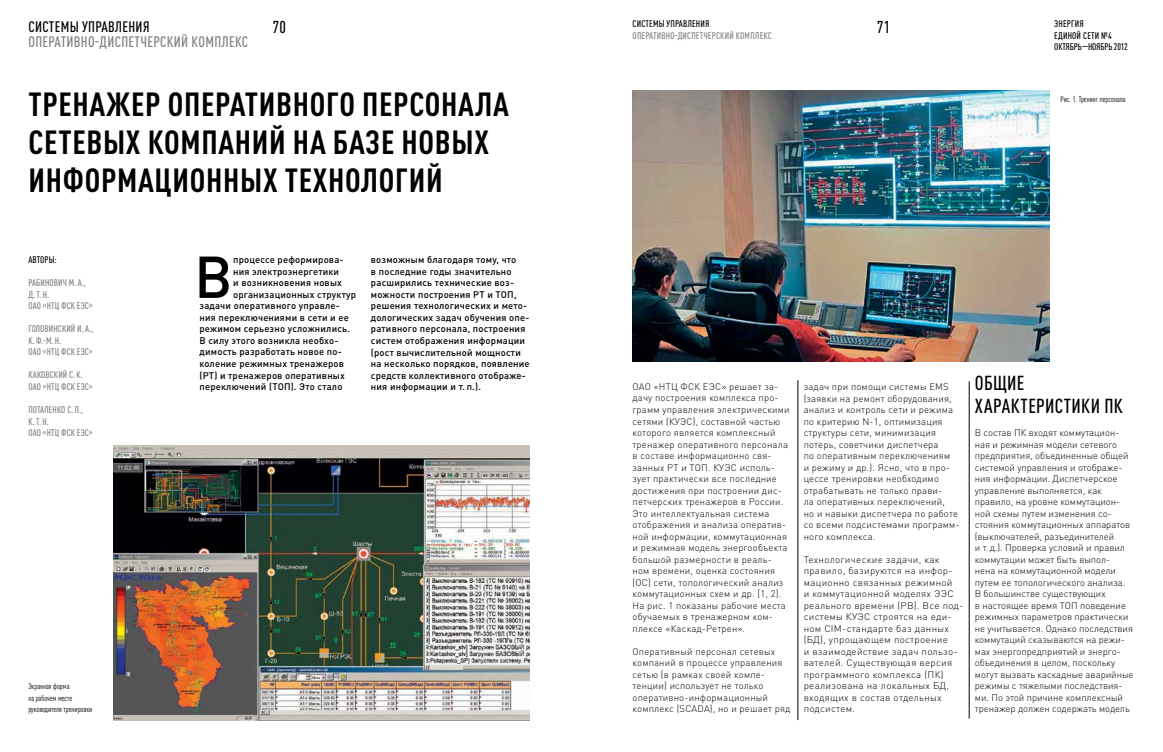
<style>
.page{position:relative;width:1163px;height:752px;background:#fff}
.page>*{position:absolute;margin:0;border:0;box-sizing:border-box;transform-origin:0 0}
.t1{font:500 58px "DIN Pro";color:#000}
.t2{font:700 condensed 33px/38px "DIN Pro";letter-spacing:.02em;color:#000}
.t3{font:500 condensed 20px/23px "DIN Pro";letter-spacing:.015em;color:#000}
.t4{font:500 condensed 17px "DIN Pro";color:#000}
.t5{font:500 condensed 15px "DIN Pro";letter-spacing:.02em;color:#808285}
.t6{font:500 condensed 15px "DIN Pro";letter-spacing:.02em;color:#000}
.t7{font:300 9.5px/11.5px "DIN Pro";letter-spacing:.02em;color:#000}
.t8{font:300 9.5px/11.5px "DIN Pro";color:#000}
.t9{font:500 9.5px/11.5px "DIN Pro";letter-spacing:.02em;color:#000}
.t10{font:500 condensed 9.5px/11.5px "DIN Pro";letter-spacing:.01em;color:#808285}
.t11{font:500 condensed 9.5px/11.5px "DIN Pro";letter-spacing:.02em;color:#000}
.t12{font:condensed 8px/11.5px "DIN Pro";color:#000}
</style>
<div class="page">
<hr style="left:797px;top:380px;width:1px;height:339px;background:#000">
<hr style="left:968px;top:381px;width:1px;height:337px;background:#000">
<img style="left:632px;top:91px;width:416px;height:270px">
<img style="left:114px;top:445px;width:416px;height:274px">
<h3 class="t6" style="left:28px;top:15px;width:123px">СИСТЕМЫ УПРАВЛЕНИЯ</h3>
<h3 class="t5" style="left:28px;top:30px;width:221px">ОПЕРАТИВНО-ДИСПЕТЧЕРСКИЙ КОМПЛЕКС</h3>
<h3 class="t4" style="left:273px;top:14px;width:15px">70</h3>
<h3 class="t4" style="left:876px;top:14px;width:15px">71</h3>
<p class="t11" style="left:1054px;top:17px;width:75px">ЭНЕРГИЯ<br>ЕДИНОЙ СЕТИ №4<br>ОКТЯБРЬ—НОЯБРЬ 2012</p>
<p class="t11" style="left:632px;top:17px;width:78px">СИСТЕМЫ УПРАВЛЕНИЯ</p>
<p class="t10" style="left:632px;top:29px;width:141px">ОПЕРАТИВНО-ДИСПЕТЧЕРСКИЙ КОМПЛЕКС</p>
<h2 class="t2" style="left:29px;top:82px;width:482px">ТРЕНАЖЕР ОПЕРАТИВНОГО ПЕРСОНАЛА<br>СЕТЕВЫХ КОМПАНИЙ НА БАЗЕ НОВЫХ<br>ИНФОРМАЦИОННЫХ ТЕХНОЛОГИЙ</h2>
<p class="t11" style="left:28px;top:253px;width:30px">АВТОРЫ:</p>
<p class="t10" style="left:28px;top:276px;width:66px">РАБИНОВИЧ М. А.,<br>Д.Т. Н.<br>ОАО «НТЦ ФСК ЕЭС»</p>
<p class="t10" style="left:28px;top:322px;width:66px">ГОЛОВИНСКИЙ И. А.,<br>К.Ф.‑М. Н.<br>ОАО «НТЦ ФСК ЕЭС»</p>
<p class="t10" style="left:28px;top:368px;width:66px">КАКОВСКИЙ С. К.<br>ОАО «НТЦ ФСК ЕЭС»</p>
<p class="t10" style="left:28px;top:403px;width:66px">ПОТАПЕНКО С. П.,<br>К.Т. Н.<br>ОАО «НТЦ ФСК ЕЭС»</p>
<p class="t12" style="left:28px;top:679px;width:65px">Экранная форма<br>на рабочем месте руководителя тренировки</p>
<h1 class="t1" style="left:194px;top:230px;width:40px">В</h1>
<p class="t9" style="left:233px;top:253px;width:112px">процессе реформирова-</p>
<p class="t9" style="left:233px;top:264px;width:107px">ния электроэнергетики</p>
<p class="t9" style="left:233px;top:276px;width:110px">и возникновения новых</p>
<p class="t9" style="left:233px;top:287px;width:125px">организационных структур</p>
<p class="t9" style="left:199px;top:299px;width:142px">задачи оперативного управле-</p>
<p class="t9" style="left:199px;top:310px;width:151px">ния переключениями в сети и ее</p>
<p class="t9" style="left:199px;top:322px;width:152px">режимом серьезно усложнились.</p>
<p class="t9" style="left:199px;top:333px;width:140px">В силу этого возникла необхо-</p>
<p class="t9" style="left:199px;top:345px;width:144px">димость разработать новое по-</p>
<p class="t9" style="left:199px;top:356px;width:146px">коление режимных тренажеров</p>
<p class="t9" style="left:199px;top:368px;width:147px">(РТ) и тренажеров оперативных</p>
<p class="t9" style="left:199px;top:379px;width:144px">переключений (ТОП). Это стало</p>
<p class="t9" style="left:371px;top:253px;width:160px">возможным благодаря тому, что<br>в последние годы значительно расширились технические воз&shy;можности построения РТ и ТОП, решения технологических и мето&shy;дологических задач обучения опе&shy;ративного персонала, построения систем отображения информации (рост вычислительной мощности на несколько порядков, появление средств коллективного отображе&shy;ния информации и т. п.).</p>
<p class="t12" style="left:1060px;top:93px;width:67px">Рис. 1. Тренинг персонала</p>
<p class="t7" style="left:632px;top:380px;width:158px">ОАО «НТЦ ФСК ЕЭС» решает за&shy;дачу построения комплекса про&shy;грамм управления электрическими сетями (КУЭС), составной частью которого является комплексный тренажер оперативного персонала в составе информационно свя&shy;занных РТ и ТОП. КУЭС исполь&shy;зует практически все последние достижения при построении дис&shy;петчерских тренажеров в России.<br>Это интеллектуальная система отображения и анализа оператив&shy;ной информации, коммутационная и режимная модель энергообъекта большой размерности в реаль&shy;ном времени, оценка состояния (ОС) сети, топологический анализ коммутационных схем и др. [1, 2].<br>На рис. 1 показаны рабочие места обучаемых в тренажерном ком&shy;плексе «Каскад-Ретрен».</p>
<p class="t7" style="left:632px;top:644px;width:159px">Оперативный персонал сетевых компаний в процессе управления сетью (в рамках своей компе&shy;тенции) использует не только оперативно-информационный комплекс (SCADA), но и решает ряд</p>
<p class="t7" style="left:803px;top:380px;width:157px">задач при помощи системы EMS (заявки на ремонт оборудования, анализ и контроль сети и режима по критерию N‑ 1, оптимизация структуры сети, минимизация потерь, советчики диспетчера<br>по оперативным переключениям<br>и режиму и др.). Ясно, что в про&shy;цессе тренировки необходимо отрабатывать не только прави-<br>ла оперативных переключений,<br>но и навыки диспетчера по работе со всеми подсистемами программ&shy;ного комплекса.</p>
<p class="t7" style="left:803px;top:552px;width:161px">Технологические задачи, как правило, базируются на инфор&shy;мационно связанных режимной<br>и коммутационной моделях ЭЭС реального времени (РВ). Все под&shy;системы КУЭС строятся на еди&shy;ном CIM-стандарте баз данных (БД), упрощающем построение<br>и взаимодействие задач пользо&shy;вателей. Существующая версия программного комплекса (ПК) реализована на локальных БД, входящих в состав отдельных подсистем.</p>
<h3 class="t3" style="left:974px;top:369px;width:149px">ОБЩИЕ<br>ХАРАКТЕРИСТИКИ ПК</h3>
<p class="t8" style="left:974px;top:426px;width:160px">В состав ПК входят коммутацион&shy;ная и режимная модели сетевого предприятия, объединенные общей системой управления и отображе&shy;ния информации. Диспетчерское управление выполняется, как правило, на уровне коммутацион&shy;ной схемы путем изменения со&shy;стояния коммутационных аппаратов (выключателей, разъединителей<br>и т.д.). Проверка условий и правил коммутации может быть выпол-<br>нена на коммутационной модели путем ее топологического анализа.<br>В большинстве существующих<br>в настоящее время ТОП поведение режимных параметров практически не учитывается. Однако последствия коммутаций сказываются на режи&shy;мах энергопредприятий и энерго&shy;объединения в целом, поскольку могут вызвать каскадные аварийные режимы с тяжелыми последствия&shy;ми. По этой причине комплексный тренажер должен содержать модель</p>
</div>
